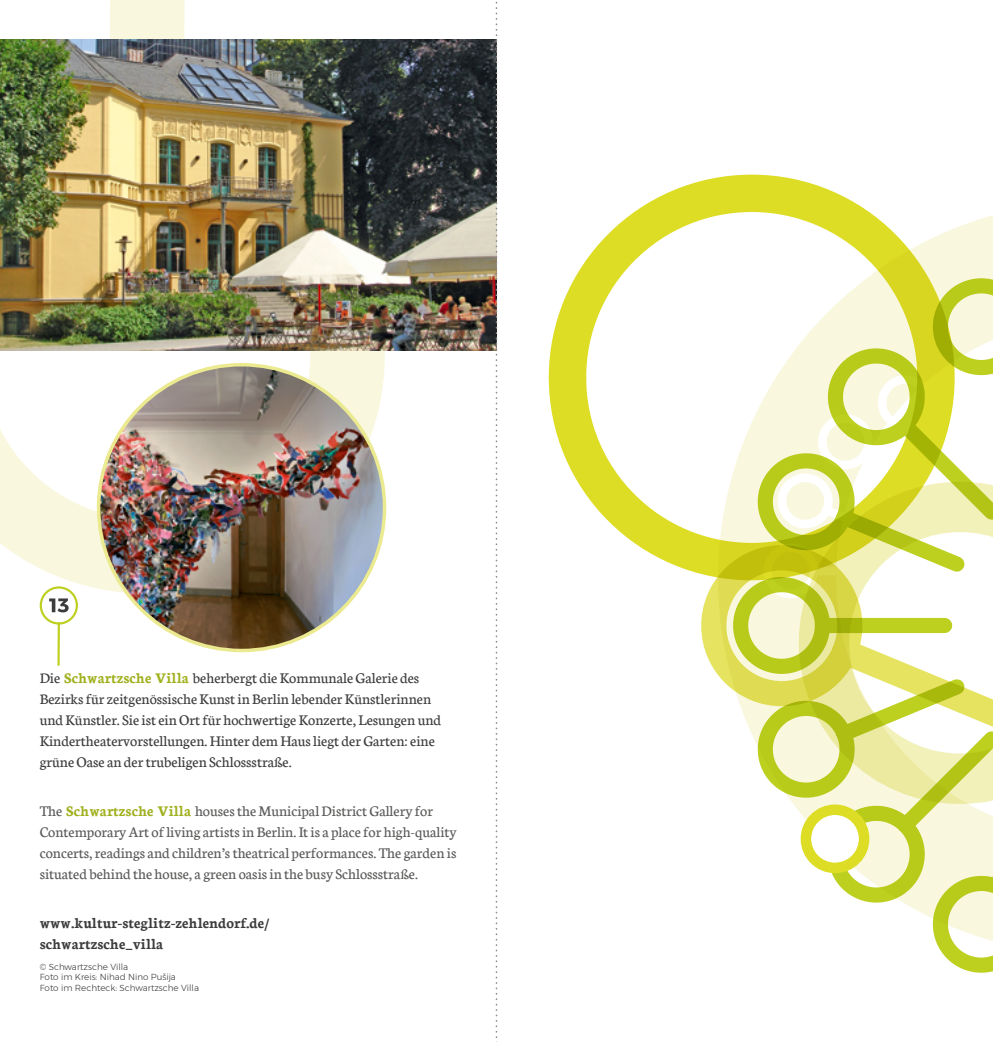
<style>
.page{position:relative;width:993px;height:1042px;background:#fff}
.page>*{position:absolute;margin:0;border:0;box-sizing:border-box;transform-origin:0 0}
.t1{font:15.75px/21px "Neuton";color:#3d3c3c}
.t2{font:15.75px/21px "Neuton";color:#5b5a59}
.t3{font:700 15.75px/21px "Neuton";color:#3d3c3c}
.t4{font:300 8.75px/10.5px "Montserrat";color:#3d3c3c}
.s1{font-weight:700;color:#a0b11e}
</style>
<div class="page">
<svg style="left:109px;top:0;width:78px;height:40px;background:#f5f4dc"></svg>
<svg style="left:0;top:350px;width:384px;height:243px"></svg>
<img style="left:0;top:40px;width:495px;height:310px">
<svg style="left:717px;top:201px;width:275px;height:61px"></svg>
<div style="left:548px;top:175px;width:406px;height:405px;border:37px solid #dedd25;border-radius:50%"></div>
<svg style="left:688px;top:262px;width:304px;height:711px"></svg>
<svg style="left:805px;top:810px;width:58px;height:58px"></svg>
<div style="left:800px;top:804px;width:69px;height:69px;border:11px solid #dedd25;border-radius:50%"></div>
<svg style="left:495px;top:1px;width:2px;height:1041px"></svg>
<img style="left:98px;top:365px;width:286px;height:285px;border-radius:140px">
<hr style="left:57px;top:623px;width:3px;height:42px;background:#bdd01f">
<svg style="left:40px;top:586px;width:38px;height:38px"></svg>
<svg style="left:49px;top:598px;width:20px;height:14px"></svg>
<p class="t1" style="left:40px;top:667px;width:403px">Die <span class="s1">Schwartzsche Villa</span> beherbergt die Kommunale Galerie des Bezirks für zeitgenössische Kunst in Berlin lebender Künstlerinnen und Künstler. Sie ist ein Ort für hochwertige Konzerte, Lesungen und Kindertheatervorstellungen. Hinter dem Haus liegt der Garten: eine grüne Oase an der trubeligen Schlossstraße.</p>
<p class="t2" style="left:40px;top:800px;width:418px">The <span class="s1">Schwartzsche Villa</span> houses the Municipal District Gallery for Contemporary Art of living artists in Berlin. It is a place for high-quality concerts, readings and children’s theatrical performances. The garden is situated behind the house, a green oasis in the busy Schlossstraße.</p>
<p class="t3" style="left:40px;top:912px;width:231px">www.kultur-steglitz-zehlendorf.de/ schwartzsche_villa</p>
<p class="t4" style="left:40px;top:961px;width:161px">© Schwartzsche Villa<br>Foto im Kreis: Nihad Nino Pušija<br>Foto im Rechteck: Schwartzsche Villa</p>
</div>
